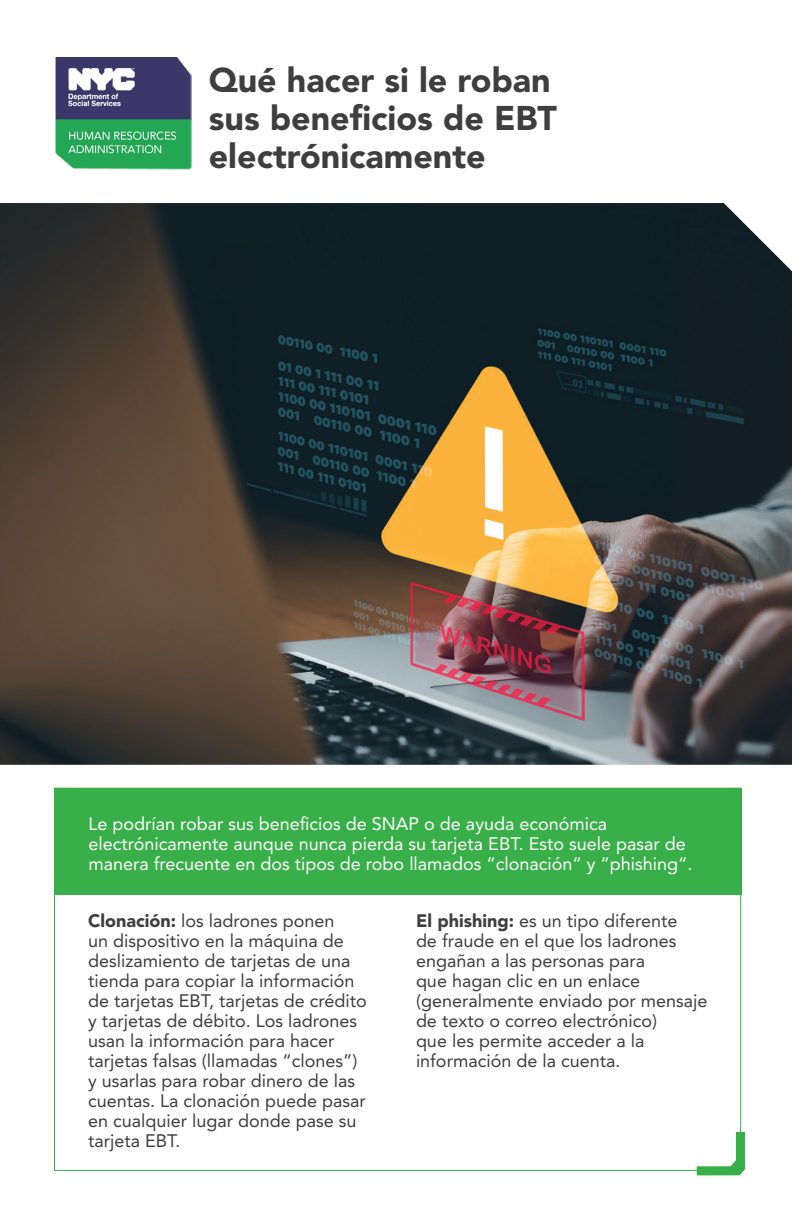
<style>
.page{position:relative;width:792px;height:1224px;background:#fff}
.page>*{position:absolute;margin:0;border:0;box-sizing:border-box;transform-origin:0 0}
.t1{font:900 34px/38px "Avenir LT Std";color:#3e3e3f}
.t2{font:18px/20px "Avenir LT Std";color:#3e3e3f}
.t3{font:18px/20px "Avenir LT Std";color:#fff}
.s1{font-weight:900}
</style>
<div class="page">
<div style="left:54px;top:788px;width:687px;height:106px;background:#39af49"></div>
<img style="left:0;top:203px;width:792px;height:562px">
<svg style="left:697px;top:1132px;width:48px;height:43px"></svg>
<img style="left:55px;top:58px;width:136px;height:112px">
<p class="t1" style="left:209px;top:61px;width:350px">Qué hacer si le roban sus beneficios de EBT electrónicamente</p>
<p class="t3" style="left:88px;top:814px;width:606px">Le podrían robar sus beneficios de SNAP o de ayuda económica electrónicamente aunque nunca pierda su tarjeta EBT. Esto suele pasar de manera frecuente en dos tipos de robo llamados “clonación“ y “phishing“.</p>
<p class="t2" style="left:88px;top:911px;width:280px"><span class="s1">Clonación:</span> los ladrones ponen<br>un dispositivo en la máquina de deslizamiento de tarjetas de una tienda para copiar la información de tarjetas EBT, tarjetas de crédito y tarjetas de débito. Los ladrones usan la información para hacer tarjetas falsas (llamadas “clones”) y usarlas para robar dinero de las cuentas. La clonación puede pasar en cualquier lugar donde pase su tarjeta EBT.</p>
<p class="t2" style="left:416px;top:911px;width:293px"><span class="s1">El phishing:</span> es un tipo diferente<br>de fraude en el que los ladrones engañan a las personas para<br>que hagan clic en un enlace (generalmente enviado por mensaje de texto o correo electrónico)<br>que les permite acceder a la información de la cuenta.</p>
</div>
